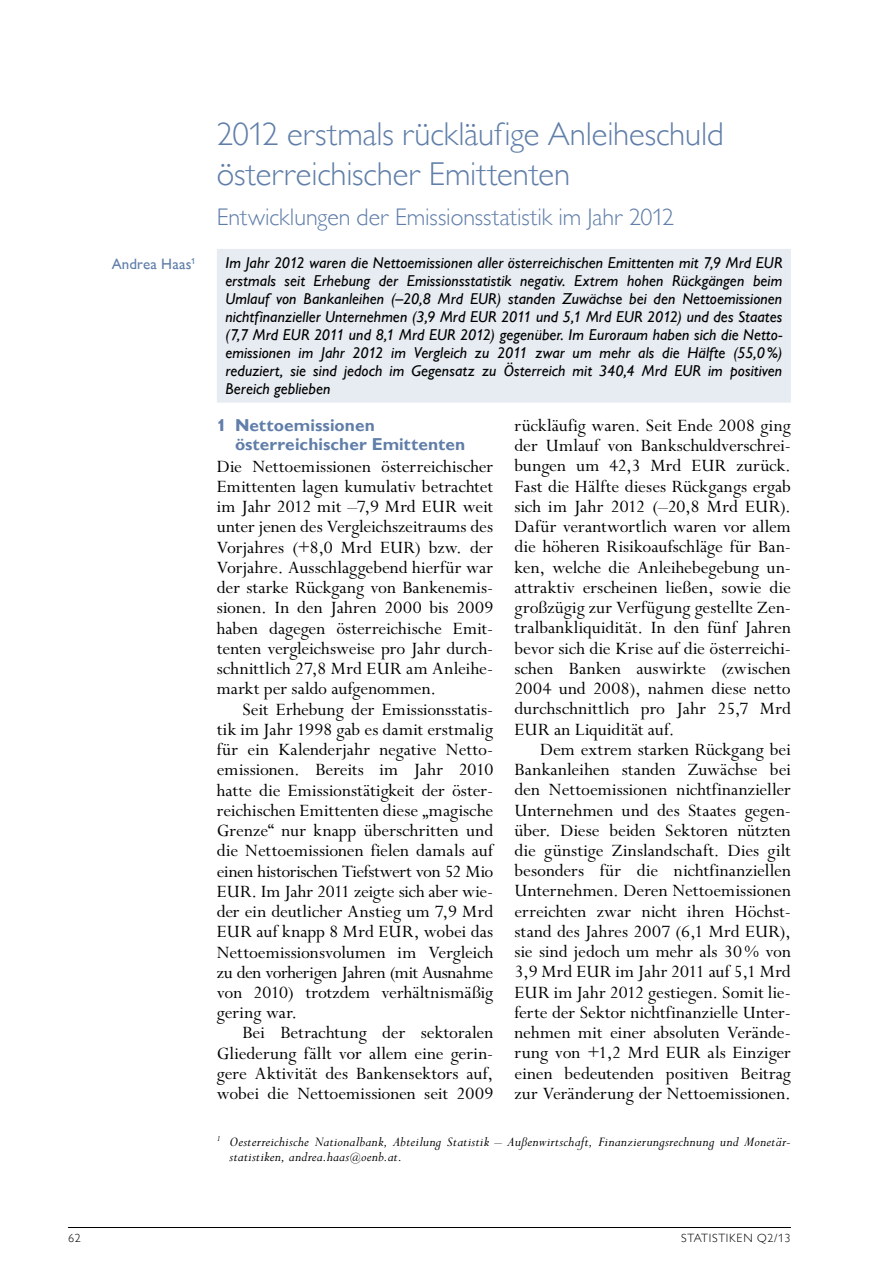
<style>
.page{position:relative;width:893px;height:1263px;background:#fff}
.page>*{position:absolute;margin:0;border:0;box-sizing:border-box;transform-origin:0 0}
.t1{font:300 33px/40.5px "Gill Sans MT Pro";letter-spacing:-.005em;color:#607ea9}
.t2{font:300 24px "Gill Sans MT Pro";letter-spacing:-.005em;color:#607ea9}
.t3{font:19.5px/20.2px "Perpetua Std";color:#000;text-align:justify}
.t4{font:700 17.25px/18.8px "Gill Sans MT Pro";letter-spacing:.005em;color:#607ea9}
.t5{font:italic 500 15.75px/18px "Gill Sans MT Pro";letter-spacing:.005em;color:#000;text-align:justify}
.t6{font:italic 15px/15px "Perpetua Std";letter-spacing:.015em;color:#000}
.t7{font:500 15px "Gill Sans MT Pro";letter-spacing:.02em;color:#607ea9}
.t8{font:300 12px "Gill Sans MT Pro";letter-spacing:.06em;color:#000}
.s1{font-size:12px}
</style>
<div class="page">
<hr style="left:68px;top:1227px;width:723px;height:1px;background:#000">
<div style="left:217px;top:249px;width:574px;height:154px;background:#e7ecf2"></div>
<p class="t7" style="left:112px;top:255px;width:85px">Andrea Haas<sup>1</sup></p>
<h1 class="t1" style="left:217px;top:113px;width:508px">2012 erstmals rückläufige Anleiheschuld österreichischer Emittenten</h1>
<p class="t2" style="left:217px;top:203px;width:459px">Entwicklungen der Emissionsstatistik im Jahr 2012</p>
<p class="t5" style="left:225px;top:254px;width:559px">Im Jahr 2012 waren die Nettoemissionen aller österreichischen Emittenten mit 7,9 Mrd EUR erstmals seit Erhebung der Emissionsstatistik negativ. Extrem hohen Rückgängen beim Umlauf von Bankanleihen (–20,8 Mrd EUR) standen Zuwächse bei den Nettoemissionen nichtfinanzieller Unternehmen (3,9 Mrd EUR 2011 und 5,1 Mrd EUR 2012) und des Staates (7,7 Mrd EUR 2011 und 8,1 Mrd EUR 2012) gegenüber. Im Euroraum haben sich die Netto&shy;emissionen im Jahr 2012 im Vergleich zu 2011 zwar um mehr als die Hälfte (55,0%) reduziert, sie sind jedoch im Gegensatz zu Österreich mit 340,4 Mrd EUR im positiven Bereich geblieben</p>
<p class="t4" style="left:235px;top:416px;width:232px;text-indent:-18px">1 Nettoemissionen österreichischer Emittenten</p>
<p class="t3" style="left:217px;top:457px;width:278px">Die Nettoemissionen österreichischer Emittenten lagen kumulativ betrachtet im Jahr 2012 mit –7,9 Mrd EUR weit unter jenen des Vergleichszeitraums des Vorjahres (+8,0 Mrd EUR) bzw. der Vorjahre. Ausschlaggebend hierfür war der starke Rückgang von Bankenemis&shy;sionen. In den Jahren 2000 bis 2009 haben dagegen österreichische Emit&shy;tenten vergleichsweise pro Jahr durch&shy;schnittlich 27,8 Mrd EUR am Anleihe&shy;markt per saldo aufgenommen.</p>
<p class="t3" style="left:217px;top:699px;width:278px;text-indent:26px">Seit Erhebung der Emissionsstatis&shy;tik im Jahr 1998 gab es damit erstmalig für ein Kalenderjahr negative Netto&shy;emissionen. Bereits im Jahr 2010 hatte die Emissionstätigkeit der öster&shy;reichischen Emittenten diese „magische Grenze“ nur knapp überschritten und die Nettoemissionen fielen damals auf einen historischen Tiefstwert von 52 Mio EUR. Im Jahr 2011 zeigte sich aber wie&shy;der ein deutlicher Anstieg um 7,9 Mrd EUR auf knapp 8 Mrd EUR, wobei das Nettoemissionsvolumen im Vergleich zu den vorherigen Jahren (mit Ausnahme von 2010) trotzdem verhältnismäßig gering war.</p>
<p class="t3" style="left:217px;top:1023px;width:278px;text-indent:26px">Bei Betrachtung der sektoralen Gliederung fällt vor allem eine gerin&shy;gere Aktivität des Bankensektors auf, wobei die Nettoemissionen seit 2009</p>
<p class="t3" style="left:514px;top:416px;width:278px">rückläufig waren. Seit Ende 2008 ging der Umlauf von Bankschuldverschrei&shy;bungen um 42,3 Mrd EUR zurück.<br>Fast die Hälfte dieses Rückgangs ergab sich im Jahr 2012 (–20,8 Mrd EUR).<br>Dafür verantwortlich waren vor allem die höheren Risikoaufschläge für Ban&shy;ken, welche die Anleihebegebung un&shy;attraktiv erscheinen ließen, sowie die großzügig zur Verfügung gestellte Zen&shy;tralbankliquidität. In den fünf Jahren bevor sich die Krise auf die österreichi&shy;schen Banken auswirkte (zwischen 2004 und 2008), nahmen diese netto durchschnittlich pro Jahr 25,7 Mrd EUR an Liquidität auf.</p>
<p class="t3" style="left:514px;top:740px;width:278px;text-indent:26px">Dem extrem starken Rückgang bei Bankanleihen standen Zuwächse bei den Nettoemissionen nichtfinanzieller Unternehmen und des Staates gegen&shy;über. Diese beiden Sektoren nützten die günstige Zinslandschaft. Dies gilt besonders für die nichtfinanziellen Unternehmen. Deren Nettoemissionen erreichten zwar nicht ihren Höchst&shy;stand des Jahres 2007 (6,1 Mrd EUR), sie sind jedoch um mehr als 30% von 3,9 Mrd EUR im Jahr 2011 auf 5,1 Mrd EUR im Jahr 2012 gestiegen. Somit lie&shy;ferte der Sektor nichtfinanzielle Unter&shy;nehmen mit einer absoluten Verände&shy;rung von +1,2 Mrd EUR als Einziger einen bedeutenden positiven Beitrag zur Veränderung der Nettoemissionen.</p>
<p class="t6" style="left:230px;top:1135px;width:563px;text-indent:-13px"><sup>1</sup> Oesterreichische Nationalbank, Abteilung Statistik – Außenwirtschaft, Finanzierungsrechnung und Monetär&shy;statistiken, andrea.haas<span class="s1">@</span>oenb.at.</p>
<p class="t8" style="left:68px;top:1231px;width:14px">62</p>
<p class="t8" style="left:681px;top:1231px;width:111px">STATISTIKEN Q2/13</p>
</div>
